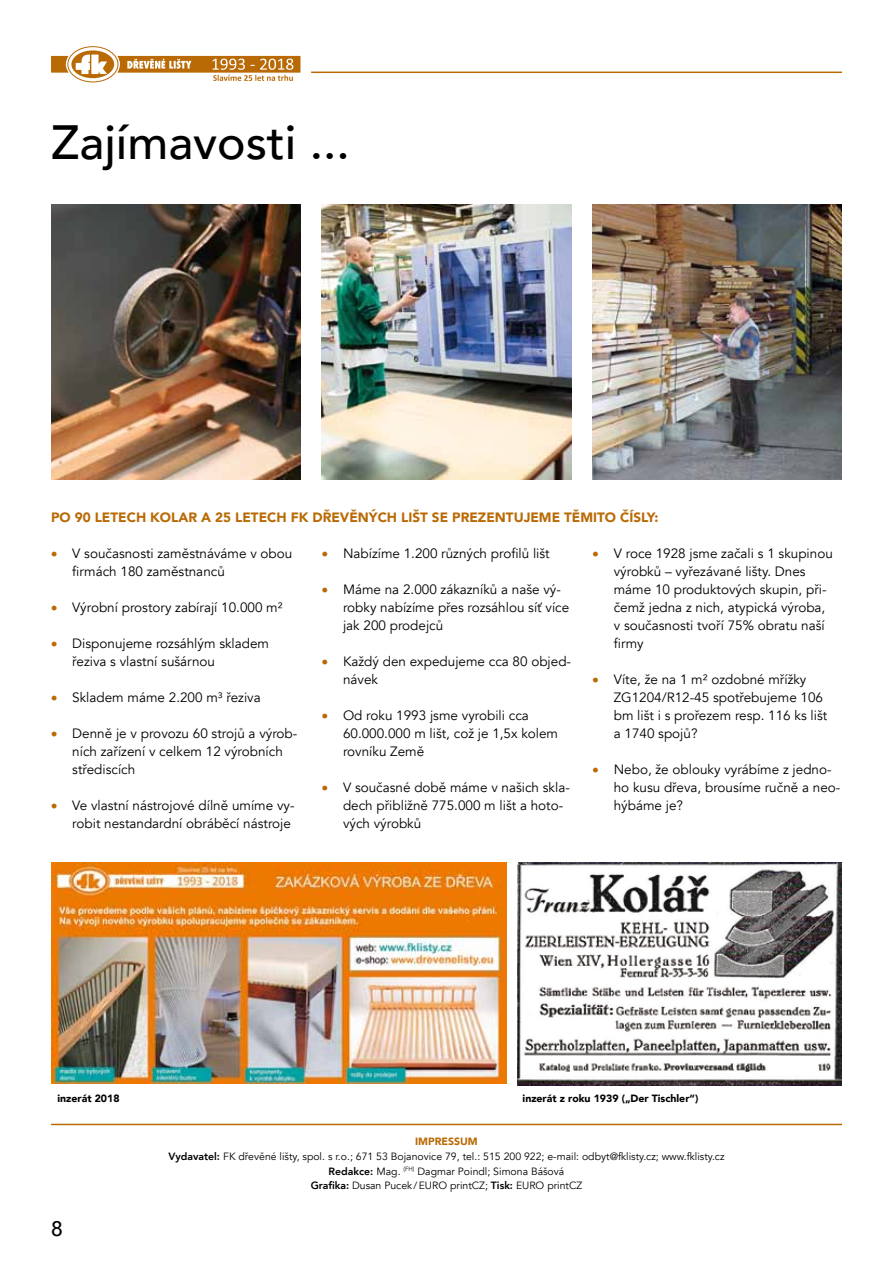
<style>
.page{position:relative;width:893px;height:1263px;background:#fff}
.page>*{position:absolute;margin:0;border:0;box-sizing:border-box;transform-origin:0 0}
.t1{font:500 48px "Avenir";color:#000}
.t2{font:500 21px "Avenir";color:#000}
.t3{font:13.5px/18px "Avenir";color:#000}
.t4{font:900 13.5px "Avenir";color:#b96a05}
.t5{font:10.5px "Avenir";color:#000}
.t6{font:900 10.5px "Avenir";color:#000}
.t7{font:900 10.5px "Avenir";color:#b96a05}
.s1{color:#b96a05}
.s2{font-weight:800}
</style>
<div class="page">
<hr style="left:311px;top:72px;width:531px;height:1px;background:#b96a05">
<div style="left:67px;top:46px;width:51px;height:36px;border:1px solid #b96a05;border-radius:50%"></div>
<svg style="left:51px;top:50px;width:249px;height:31px"></svg>
<img style="left:517px;top:862px;width:325px;height:223px">
<img style="left:51px;top:862px;width:455px;height:221px">
<hr style="left:51px;top:1124px;width:791px;height:1px;background:#b96a05">
<img style="left:51px;top:205px;width:249px;height:275px">
<img style="left:322px;top:205px;width:249px;height:275px">
<img style="left:592px;top:205px;width:250px;height:275px">
<h1 class="t1" style="left:51px;top:100px;width:300px">Zajímavosti ...</h1>
<p class="t4" style="left:51px;top:506px;width:53px">PO 90 LETEC</p>
<p class="t4" style="left:136px;top:506px;width:109px">H KOLAR A 25 LETEC</p>
<p class="t4" style="left:276px;top:506px;width:185px">H FK DŘEVĚNÝCH LIŠT SE PRE</p>
<p class="t4" style="left:478px;top:506px;width:56px">ZENTUJEME</p>
<p class="t4" style="left:564px;top:506px;width:26px">TĚMITO</p>
<p class="t4" style="left:620px;top:506px;width:40px">ČÍSLY:</p>
<p class="t3" style="left:72px;top:545px;width:222px;text-indent:-21px"><span class="s1">•</span> V současnosti zaměstnáváme v obou firmách 180 zaměstnanců</p>
<p class="t3" style="left:51px;top:599px;width:233px"><span class="s1">•</span> Výrobní prostory zabírají 10.000 m²</p>
<p class="t3" style="left:72px;top:635px;width:198px;text-indent:-21px"><span class="s1">•</span> Disponujeme rozsáhlým skladem řeziva s vlastní sušárnou</p>
<p class="t3" style="left:51px;top:689px;width:211px"><span class="s1">•</span> Skladem máme 2.200 m³ řeziva</p>
<p class="t3" style="left:72px;top:725px;width:227px;text-indent:-21px"><span class="s1">•</span> Denně je v provozu 60 strojů a výrob&shy;ních zařízení v celkem 12 výrobních střediscích</p>
<p class="t3" style="left:51px;top:797px;width:245px;text-align:right"><span class="s1">•</span> Ve vlastní nástrojové dílně umíme vy&shy;robit nestandardní obráběcí nástroje</p>
<p class="t3" style="left:322px;top:545px;width:230px"><span class="s1">•</span> Nabízíme 1.200 různých profilů lišt</p>
<p class="t3" style="left:343px;top:581px;width:228px;text-indent:-21px"><span class="s1">•</span> Máme na 2.000 zákazníků a naše vý&shy;robky nabízíme přes rozsáhlou síť více jak 200 prodejců</p>
<p class="t3" style="left:343px;top:653px;width:230px;text-indent:-21px"><span class="s1">•</span> Každý den expedujeme cca 80 objed&shy;návek</p>
<p class="t3" style="left:343px;top:707px;width:217px;text-indent:-21px"><span class="s1">•</span> Od roku 1993 jsme vyrobili cca<br>60.000.000 m lišt, což je 1,5x kolem rovníku Země</p>
<p class="t3" style="left:343px;top:779px;width:228px;text-indent:-21px"><span class="s1">•</span> V současné době máme v našich skla&shy;dech přibližně 775.000 m lišt a hoto&shy;vých výrobků</p>
<p class="t3" style="left:614px;top:545px;width:221px;text-indent:-21px"><span class="s1">•</span> V roce 1928 jsme začali s 1 skupinou výrobků – vyřezávané lišty. Dnes máme 10 produktových skupin, při&shy;čemž jedna z nich, atypická výroba, v současnosti tvoří 75% obratu naší firmy</p>
<p class="t3" style="left:614px;top:671px;width:215px;text-indent:-21px"><span class="s1">•</span> Víte, že na 1 m² ozdobné mřížky<br>ZG1204/R12-45 spotřebujeme 106 bm lišt i s prořezem resp. 116 ks lišt a 1740 spojů?</p>
<p class="t3" style="left:614px;top:761px;width:228px;text-indent:-21px"><span class="s1">•</span> Nebo, že oblouky vyrábíme z jedno&shy;ho kusu dřeva, brousíme ručně a neo&shy;hýbáme je?</p>
<p class="t6" style="left:57px;top:1090px;width:64px">INZERÁT 2018</p>
<p class="t6" style="left:523px;top:1090px;width:177px">INZERÁT Z ROKU 1939 („DER TISCHLER“)</p>
<p class="t7" style="left:415px;top:1132px;width:11px">IMPRESS</p>
<p class="t7" style="left:460px;top:1132px;width:18px">UM</p>
<p class="t5" style="left:169px;top:1150px;width:557px"><span class="s2">Vydavatel:</span> FK dřevěné lišty, spol. s r.o.; 671 53 Bojanovice 79, tel.: 515 200 922; e-mail: odbyt@fklisty.cz; www.fklisty.cz</p>
<p class="t5" style="left:329px;top:1165px;width:237px"><span class="s2">Redakce:</span> Mag. <sup>(FH)</sup> Dagmar Poindl; Simona Bášová</p>
<p class="t5" style="left:311px;top:1179px;width:273px"><span class="s2">Grafika:</span> Dusan Pucek /EURO printCZ; <span class="s2">Tisk:</span> EURO printCZ</p>
<h2 class="t2" style="left:51px;top:1210px;width:13px">8</h2>
</div>
